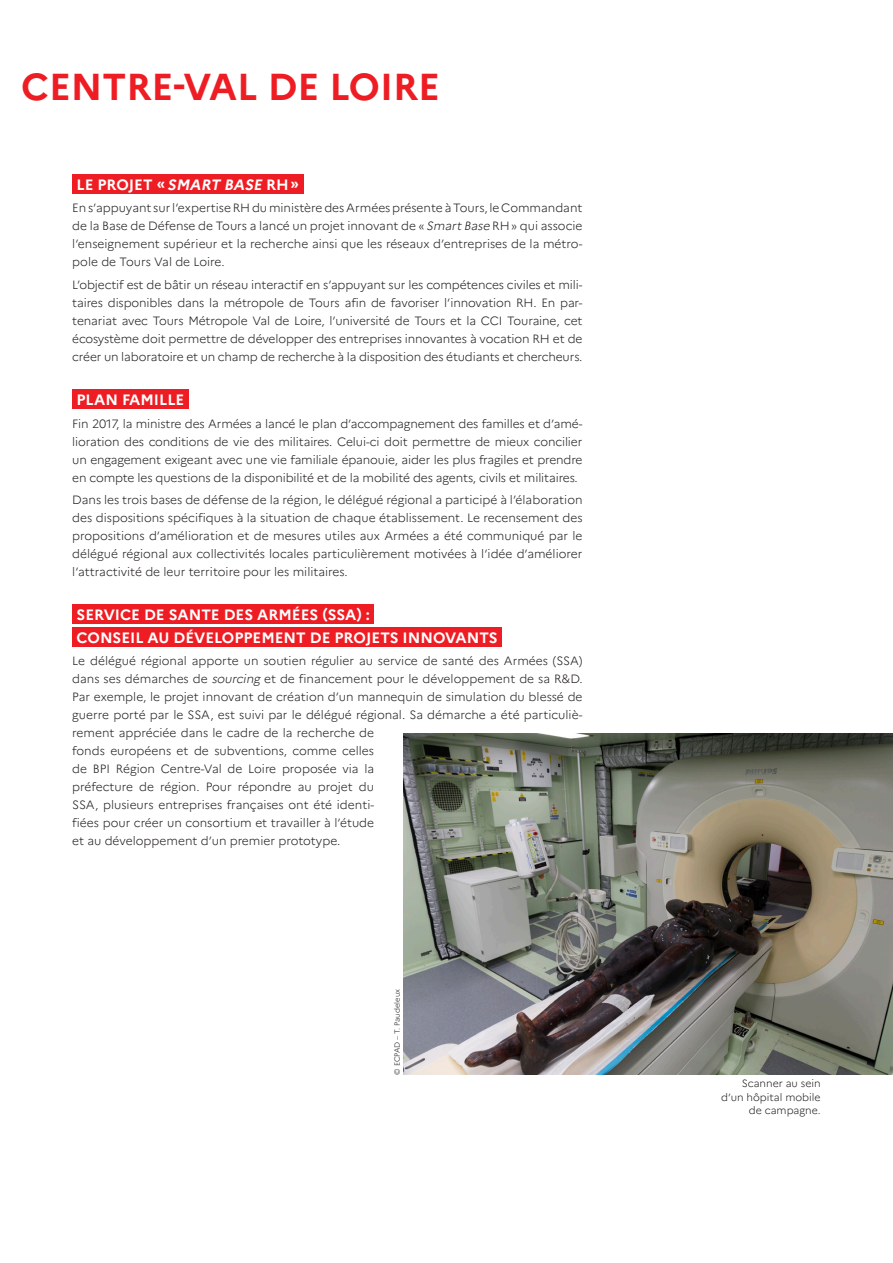
<style>
.page{position:relative;width:893px;height:1263px;background:#fff}
.page>*{position:absolute;margin:0;border:0;box-sizing:border-box;transform-origin:0 0}
.t1{font:700 37.5px "Marianne";color:#ee1d23}
.Sous-titre{font:700 15px "Marianne";color:#fff}
.Texte_courant{font:300 12px/18px "Marianne";color:#231f20;text-align:justify}
.Légende{font:300 10.5px/13.5px "Marianne";color:#231f20;text-align:right}
.crédits_photos{font:300 7.5px "Marianne";color:#231f20}
.s1{font-style:italic}
</style>
<div class="page">
<img style="left:404px;top:733px;width:489px;height:342px">
<div style="left:72px;top:175px;width:231px;height:19px;background:#ee1d23"></div>
<div style="left:72px;top:390px;width:116px;height:19px;background:#ee1d23"></div>
<div style="left:72px;top:605px;width:302px;height:19px;background:#ee1d23"></div>
<div style="left:72px;top:627px;width:430px;height:19px;background:#ee1d23"></div>
<p class="t1" style="left:21px;top:64px;width:420px">CENTRE-VAL DE LOIRE</p>
<p class="Sous-titre" style="left:77px;top:176px;width:224px">LE PROJET «<span class="s1">SMART BASE</span> RH»</p>
<p class="Texte_courant" style="left:72px;top:199px;width:512px">En s’appuyant sur l’expertise RH du ministère des Armées présente à Tours, le Commandant de la Base de Défense de Tours a lancé un projet innovant de «<span class="s1">Smart Base</span>RH» qui associe l’enseignement supérieur et la recherche ainsi que les réseaux d’entreprises de la métro&shy;pole de Tours Val de Loire.</p>
<p class="Texte_courant" style="left:72px;top:275px;width:512px">L’objectif est de bâtir un réseau interactif en s’appuyant sur les compétences civiles et mili&shy;taires disponibles dans la métropole de Tours afin de favoriser l’innovation RH. En par&shy;tenariat avec Tours Métropole Val de Loire, l’université de Tours et la CCI Touraine, cet écosystème doit permettre de développer des entreprises innovantes à vocation RH et de créer un laboratoire et un champ de recherche à la disposition des étudiants et chercheurs.</p>
<p class="Sous-titre" style="left:77px;top:391px;width:109px">PLAN FAMILLE</p>
<p class="Texte_courant" style="left:72px;top:414px;width:512px">Fin 2017, la ministre des Armées a lancé le plan d’accompagnement des familles et d’amé&shy;lioration des conditions de vie des militaires. Celui-ci doit permettre de mieux concilier un engagement exigeant avec une vie familiale épanouie, aider les plus fragiles et prendre en compte les questions de la disponibilité et de la mobilité des agents, civils et militaires.</p>
<p class="Texte_courant" style="left:72px;top:490px;width:512px">Dans les trois bases de défense de la région, le délégué régional a participé à l’élaboration des dispositions spécifiques à la situation de chaque établissement. Le recensement des propositions d’amélioration et de mesures utiles aux Armées a été communiqué par le délégué régional aux collectivités locales particulièrement motivées à l’idée d’améliorer l’attractivité de leur territoire pour les militaires.</p>
<p class="Sous-titre" style="left:77px;top:606px;width:295px">SERVICE DE SANTE DES ARMÉES (SSA) :</p>
<p class="Sous-titre" style="left:77px;top:628px;width:422px">CONSEIL AU DÉVELOPPEMENT DE PROJETS INNOVANTS</p>
<p class="Texte_courant" style="left:72px;top:651px;width:512px;text-align:left">Le délégué régional apporte un soutien régulier au service de santé des Armées (SSA) dans ses démarches de <span class="s1">sourcing</span> et de financement pour le développement de sa R&amp;D.<br>Par exemple, le projet innovant de création d’un mannequin de simulation du blessé de guerre porté par le SSA, est suivi par le délégué régional. Sa démarche a été particuliè&shy;rement appréciée dans le cadre de la recherche de<br>fonds européens et de subventions, comme celles<br>de BPI Région Centre-Val de Loire proposée via la<br>préfecture de région. Pour répondre au projet du<br>SSA, plusieurs entreprises françaises ont été identi-<br>fiées pour créer un consortium et travailler à l’étude<br>et au développement d’un premier prototype.</p>
<p class="crédits_photos" style="left:392px;top:1075px;width:87px;rotate:-90deg">© ECPAD – T. Paudeleux</p>
<p class="Légende" style="left:721px;top:1076px;width:101px">Scanner au sein d’un hôpital mobile de campagne.</p>
</div>
